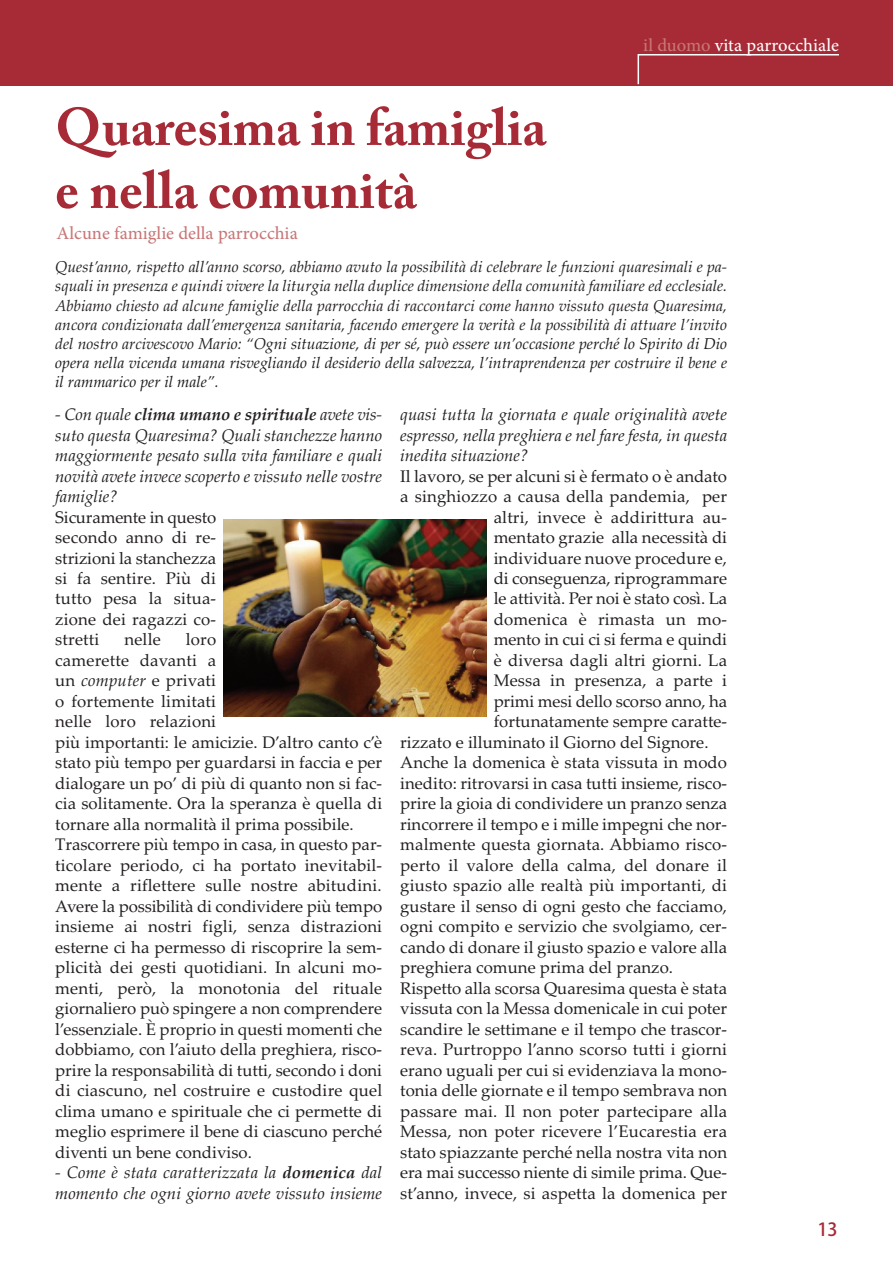
<style>
.page{position:relative;width:893px;height:1263px;background:#fff}
.page>*{position:absolute;margin:0;border:0;box-sizing:border-box;transform-origin:0 0}
.t1{font:700 52.5px/63px "Adobe Caslon Pro";color:#a72b36}
.t2{font:18px "Adobe Hebrew";color:#c97677}
.t3{font:18px "Adobe Hebrew";color:#fff}
.t4{font:18px "Adobe Heiti Std";color:#a72b36}
.t5{font:16.8px/20.5px "Palatino Linotype";color:#231f20;text-align:justify}
.t6{font:italic 16.8px/20.5px "Palatino Linotype";color:#231f20;text-align:justify}
.t7{font:italic 15.75px/19.2px "Palatino Linotype";color:#231f20;text-align:justify}
.s1{color:#c97677}
.s2{color:#1a1a1a}
.s3{font-weight:700}
.s4{font-style:italic}
</style>
<div class="page">
<div style="left:0;top:0;width:893px;height:85px;background:#a72b36"></div>
<svg style="left:637px;top:54px;width:203px;height:32px"></svg>
<img style="left:224px;top:520px;width:262px;height:197px">
<h1 class="t1" style="left:55px;top:101px;width:492px">Quaresima in famiglia e nella comunità</h1>
<p class="t2" style="left:57px;top:227px;width:243px">Alcune famiglie della parrocchia</p>
<p class="t3" style="left:643px;top:38px;width:197px"><span class="s1">il duomo</span> vita parrocchiale</p>
<p class="t7" style="left:55px;top:257px;width:673px">Quest’anno, rispetto all’anno scorso, abbiamo avuto la possibilità di celebrare le funzioni quaresimali e pa&shy;squali in presenza e quindi vivere la liturgia nella duplice dimensione della comunità familiare ed ecclesiale.<br>Abbiamo chiesto ad alcune famiglie della parrocchia di raccontarci come hanno vissuto questa Quaresima, ancora condizionata dall’emergenza sanitaria, facendo emergere la verità e la possibilità di attuare l’invito del nostro arcivescovo Mario: “O<span class="s2">gni situazione, di per sé, può essere un’occasione perché lo Spirito di Dio opera nella vicenda umana risvegliando il desiderio della salvezza, l’intraprendenza per costruire il bene e il rammarico per il male”</span>.</p>
<p class="t6" style="left:55px;top:404px;width:328px">- Con quale <span class="s3">clima umano e spirituale</span> avete vis&shy;suto questa Quaresima? Quali stanchezze hanno maggiormente pesato sulla vita familiare e quali novità avete invece scoperto e vissuto nelle vostre famiglie?</p>
<p class="t5" style="left:55px;top:506px;width:162px">Sicuramente in questo secondo anno di re&shy;strizioni la stanchezza si fa sentire. Più di tutto pesa la situa&shy;zione dei ragazzi co&shy;stretti</p>
<p class="t5" style="left:55px;top:629px;width:328px;text-align:left;text-indent:131px">loro<br>camerette davanti a<br>un <span class="s4">computer</span> e privati<br>o fortemente limitati<br>nelle loro relazioni<br>più importanti: le amicizie. D’altro canto c’è stato più tempo per guardarsi in faccia e per dialogare un po’ di più di quanto non si fac&shy;cia solitamente. Ora la speranza è quella di tornare alla normalità il prima possibile.<br>Trascorrere più tempo in casa, in questo par&shy;ticolare periodo, ci ha portato inevitabil&shy;mente a riflettere sulle nostre abitudini.<br>Avere la possibilità di condividere più tempo insieme ai nostri figli, senza distrazioni esterne ci ha permesso di riscoprire la sem&shy;plicità dei gesti quotidiani. In alcuni mo&shy;menti, però, la monotonia del rituale giornaliero può spingere a non comprendere l’essenziale. È proprio in questi momenti che dobbiamo, con l’aiuto della preghiera, risco&shy;prire la responsabilità di tutti, secondo i doni di ciascuno, nel costruire e custodire quel clima umano e spirituale che ci permette di meglio esprimere il bene di ciascuno perché diventi un bene condiviso.</p>
<p class="t6" style="left:55px;top:1162px;width:328px">- Come è stata caratterizzata la <span class="s3">domenica</span> dal momento che ogni giorno avete vissuto insieme</p>
<p class="t5" style="left:124px;top:629px;width:38px">nelle</p>
<p class="t6" style="left:400px;top:404px;width:328px">quasi tutta la giornata e quale originalità avete espresso, nella preghiera e nel fare festa, in questa inedita situazione?</p>
<p class="t5" style="left:400px;top:465px;width:328px">Il lavoro, se per alcuni si è fermato o è andato</p>
<p class="t5" style="left:400px;top:486px;width:328px">a singhiozzo a causa della pandemia, per</p>
<p class="t5" style="left:494px;top:506px;width:235px">altri, invece è addirittura au-</p>
<p class="t5" style="left:494px;top:527px;width:235px">mentato grazie alla necessità di</p>
<p class="t5" style="left:494px;top:547px;width:235px">individuare nuove procedure e,</p>
<p class="t5" style="left:494px;top:568px;width:235px">di conseguenza, riprogrammare</p>
<p class="t5" style="left:494px;top:588px;width:235px">le attività. Per noi è stato così. La</p>
<p class="t5" style="left:494px;top:609px;width:235px">domenica è rimasta un mo-</p>
<p class="t5" style="left:494px;top:629px;width:235px">mento in cui ci si ferma e quindi</p>
<p class="t5" style="left:494px;top:650px;width:235px">è diversa dagli altri giorni. La</p>
<p class="t5" style="left:494px;top:670px;width:235px">Messa in presenza, a parte i</p>
<p class="t5" style="left:494px;top:691px;width:235px">primi mesi dello scorso anno, ha</p>
<p class="t5" style="left:494px;top:711px;width:235px">fortunatamente sempre caratte-</p>
<p class="t5" style="left:400px;top:732px;width:310px">rizzato e illuminato il Giorno del Signore.</p>
<p class="t5" style="left:400px;top:752px;width:328px">Anche la domenica è stata vissuta in modo</p>
<p class="t5" style="left:400px;top:773px;width:328px">inedito: ritrovarsi in casa tutti insieme, risco-</p>
<p class="t5" style="left:400px;top:793px;width:328px">prire la gioia di condividere un pranzo senza</p>
<p class="t5" style="left:400px;top:814px;width:328px">rincorrere il tempo e i mille impegni che nor-</p>
<p class="t5" style="left:400px;top:834px;width:328px">malmente questa giornata. Abbiamo risco-</p>
<p class="t5" style="left:400px;top:855px;width:328px">perto il valore della calma, del donare il</p>
<p class="t5" style="left:400px;top:875px;width:328px">giusto spazio alle realtà più importanti, di</p>
<p class="t5" style="left:400px;top:896px;width:328px">gustare il senso di ogni gesto che facciamo,</p>
<p class="t5" style="left:400px;top:916px;width:328px">ogni compito e servizio che svolgiamo, cer-</p>
<p class="t5" style="left:400px;top:937px;width:328px">cando di donare il giusto spazio e valore alla</p>
<p class="t5" style="left:400px;top:957px;width:274px">preghiera comune prima del pranzo.</p>
<p class="t5" style="left:400px;top:978px;width:328px">Rispetto alla scorsa Quaresima questa è stata</p>
<p class="t5" style="left:400px;top:998px;width:328px">vissuta con la Messa domenicale in cui poter</p>
<p class="t5" style="left:400px;top:1019px;width:328px">scandire le settimane e il tempo che trascor-</p>
<p class="t5" style="left:400px;top:1039px;width:328px">reva. Purtroppo l’anno scorso tutti i giorni</p>
<p class="t5" style="left:400px;top:1059px;width:328px">erano uguali per cui si evidenziava la mono-</p>
<p class="t5" style="left:400px;top:1080px;width:328px">tonia delle giornate e il tempo sembrava non</p>
<p class="t5" style="left:400px;top:1100px;width:328px">passare mai. Il non poter partecipare alla</p>
<p class="t5" style="left:400px;top:1121px;width:328px">Messa, non poter ricevere l’Eucarestia era</p>
<p class="t5" style="left:400px;top:1141px;width:328px">stato spiazzante perché nella nostra vita non</p>
<p class="t5" style="left:400px;top:1162px;width:328px">era mai successo niente di simile prima. Que-</p>
<p class="t5" style="left:400px;top:1182px;width:328px">st’anno, invece, si aspetta la domenica per</p>
<p class="t4" style="left:817px;top:1219px;width:22px">13</p>
</div>
